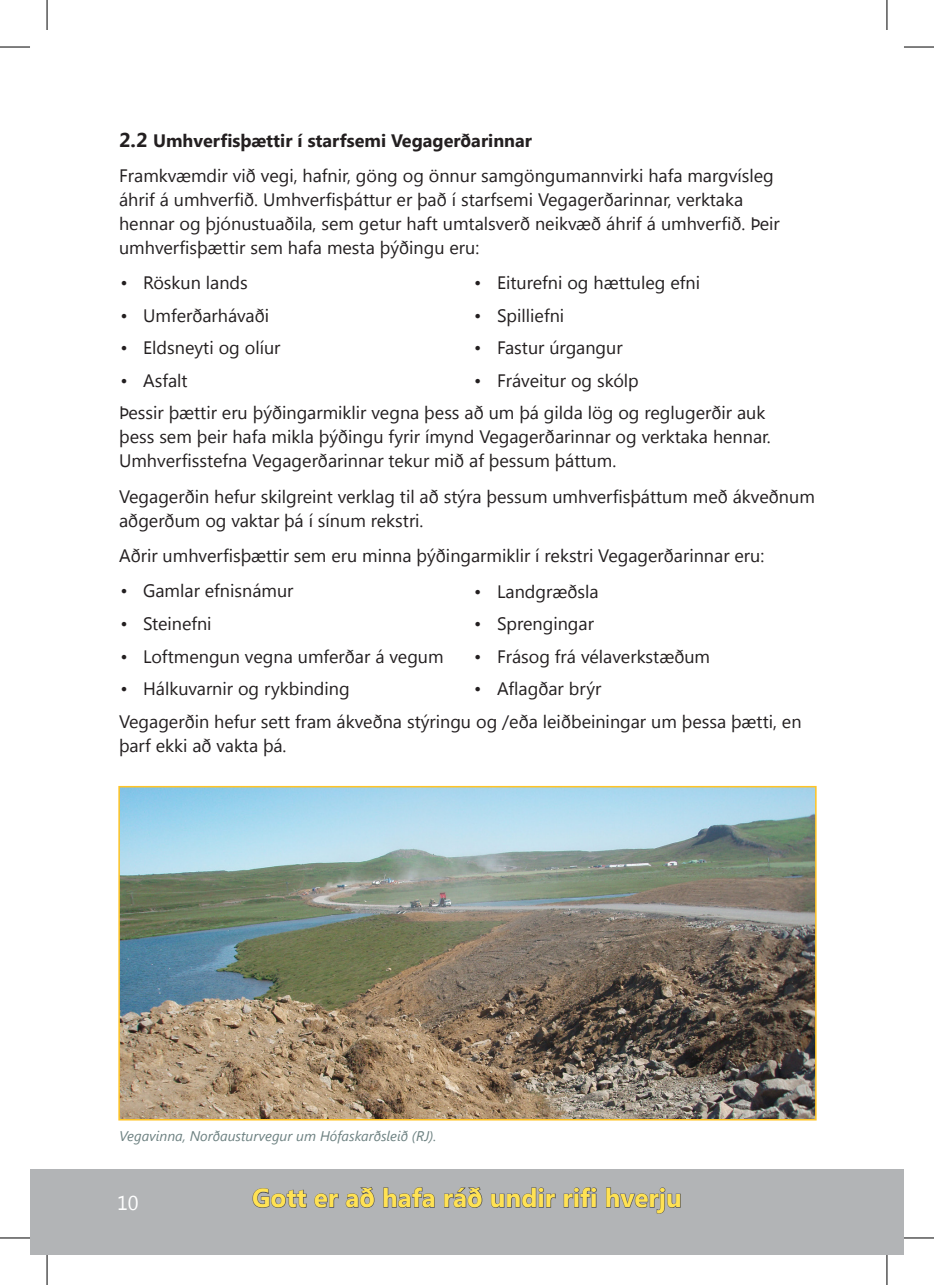
<style>
.page{position:relative;width:934px;height:1285px;background:#fff}
.page>*{position:absolute;margin:0;border:0;box-sizing:border-box;transform-origin:0 0}
.t1{font:700 26px "Segoe UI";color:#ffe253}
.t2{font:20px "Segoe UI";color:#fff}
.t3{font:18px/24px "Segoe UI";color:#231f20}
.t4{font:italic 14px "Segoe UI";color:#6d8181}
.s1{font-weight:700;font-size:20px}
.s2{font-weight:700}
</style>
<div class="page">
<div style="left:886px;top:1170px;width:17px;height:85px;background:#b2b4b6"></div>
<div style="left:30px;top:1170px;width:856px;height:85px;background:#b2b4b6"></div>
<svg style="left:252px;top:1188px;width:55px;height:20px"></svg>
<svg style="left:314px;top:1193px;width:25px;height:15px"></svg>
<svg style="left:345px;top:1187px;width:30px;height:21px"></svg>
<svg style="left:383px;top:1187px;width:52px;height:21px"></svg>
<svg style="left:444px;top:1187px;width:38px;height:21px"></svg>
<svg style="left:491px;top:1187px;width:65px;height:21px"></svg>
<svg style="left:563px;top:1187px;width:34px;height:21px"></svg>
<svg style="left:606px;top:1187px;width:75px;height:27px"></svg>
<img style="left:121px;top:789px;width:692px;height:328px">
<div style="left:118px;top:786px;width:698px;height:334px;border:2px solid #ffc426"></div>
<hr style="left:0;top:47px;width:30px;height:1px;background:#000">
<hr style="left:903px;top:47px;width:30px;height:1px;background:#000">
<hr style="left:0;top:1237px;width:30px;height:1px;background:#000">
<hr style="left:903px;top:1237px;width:30px;height:1px;background:#000">
<hr style="left:47px;top:0;width:1px;height:30px;background:#000">
<hr style="left:47px;top:1255px;width:1px;height:30px;background:#000">
<hr style="left:886px;top:0;width:1px;height:30px;background:#000">
<hr style="left:886px;top:1255px;width:1px;height:30px;background:#000">
<p class="t3" style="left:119px;top:122px;width:656px;line-height:35.4px"><span class="s1">2.2</span> <span class="s2">Umhverfisþættir í starfsemi Vegagerðarinnar<br></span>Framkvæmdir við vegi, hafnir, göng og önnur samgöngumannvirki hafa margvísleg</p>
<p class="t3" style="left:119px;top:187px;width:662px">áhrif á umhverfið. Umhverfisþáttur er það í starfsemi Vegagerðarinnar, verktaka hennar og þjónustuaðila, sem getur haft umtalsverð neikvæð áhrif á umhverfið. Þeir umhverfisþættir sem hafa mesta þýðingu eru:</p>
<p class="t3" style="left:120px;top:270px;width:129px">• Röskun lands</p>
<p class="t3" style="left:120px;top:303px;width:150px">• Umferðarhávaði</p>
<p class="t3" style="left:120px;top:335px;width:161px">• Eldsneyti og olíur</p>
<p class="t3" style="left:120px;top:368px;width:69px">• Asfalt</p>
<p class="t3" style="left:474px;top:270px;width:227px">• Eiturefni og hættuleg efni</p>
<p class="t3" style="left:474px;top:303px;width:91px">• Spilliefni</p>
<p class="t3" style="left:474px;top:335px;width:150px">• Fastur úrgangur</p>
<p class="t3" style="left:119px;top:363px;width:647px;line-height:32.6px;text-indent:355px">• Fráveitur og skólp<br>Þessir þættir eru þýðingarmiklir vegna þess að um þá gilda lög og reglugerðir auk</p>
<p class="t3" style="left:119px;top:424px;width:653px">þess sem þeir hafa mikla þýðingu fyrir ímynd Vegagerðarinnar og verktaka hennar.<br>Umhverfisstefna Vegagerðarinnar tekur mið af þessum þáttum.</p>
<p class="t3" style="left:119px;top:483px;width:697px">Vegagerðin hefur skilgreint verklag til að stýra þessum umhverfisþáttum með ákveðnum aðgerðum og vaktar þá í sínum rekstri.</p>
<p class="t3" style="left:119px;top:543px;width:646px">Aðrir umhverfisþættir sem eru minna þýðingarmiklir í rekstri Vegagerðarinnar eru:</p>
<p class="t3" style="left:120px;top:578px;width:174px">• Gamlar efnisnámur</p>
<p class="t3" style="left:120px;top:611px;width:93px">• Steinefni</p>
<p class="t3" style="left:120px;top:643px;width:324px">• Loftmengun vegna umferðar á vegum</p>
<p class="t3" style="left:120px;top:676px;width:231px">• Hálkuvarnir og rykbinding</p>
<p class="t3" style="left:474px;top:578px;width:126px">• Landgræðsla</p>
<p class="t3" style="left:474px;top:611px;width:121px">• Sprengingar</p>
<p class="t3" style="left:474px;top:643px;width:237px">• Frásog frá vélaverkstæðum</p>
<p class="t3" style="left:119px;top:671px;width:683px;line-height:32.6px;text-indent:355px">• Aflagðar brýr<br>Vegagerðin hefur sett fram ákveðna stýringu og /eða leiðbeiningar um þessa þætti, en</p>
<p class="t3" style="left:119px;top:732px;width:169px">þarf ekki að vakta þá.</p>
<p class="t4" style="left:119px;top:1126px;width:319px">Vegavinna, Norðausturvegur um Hófaskarðsleið (RJ).</p>
<p class="t2" style="left:117px;top:1189px;width:23px">10</p>
<h1 class="t1" style="left:252px;top:1179px;width:431px">Gott er að hafa ráð undir rifi hverju</h1>
</div>
